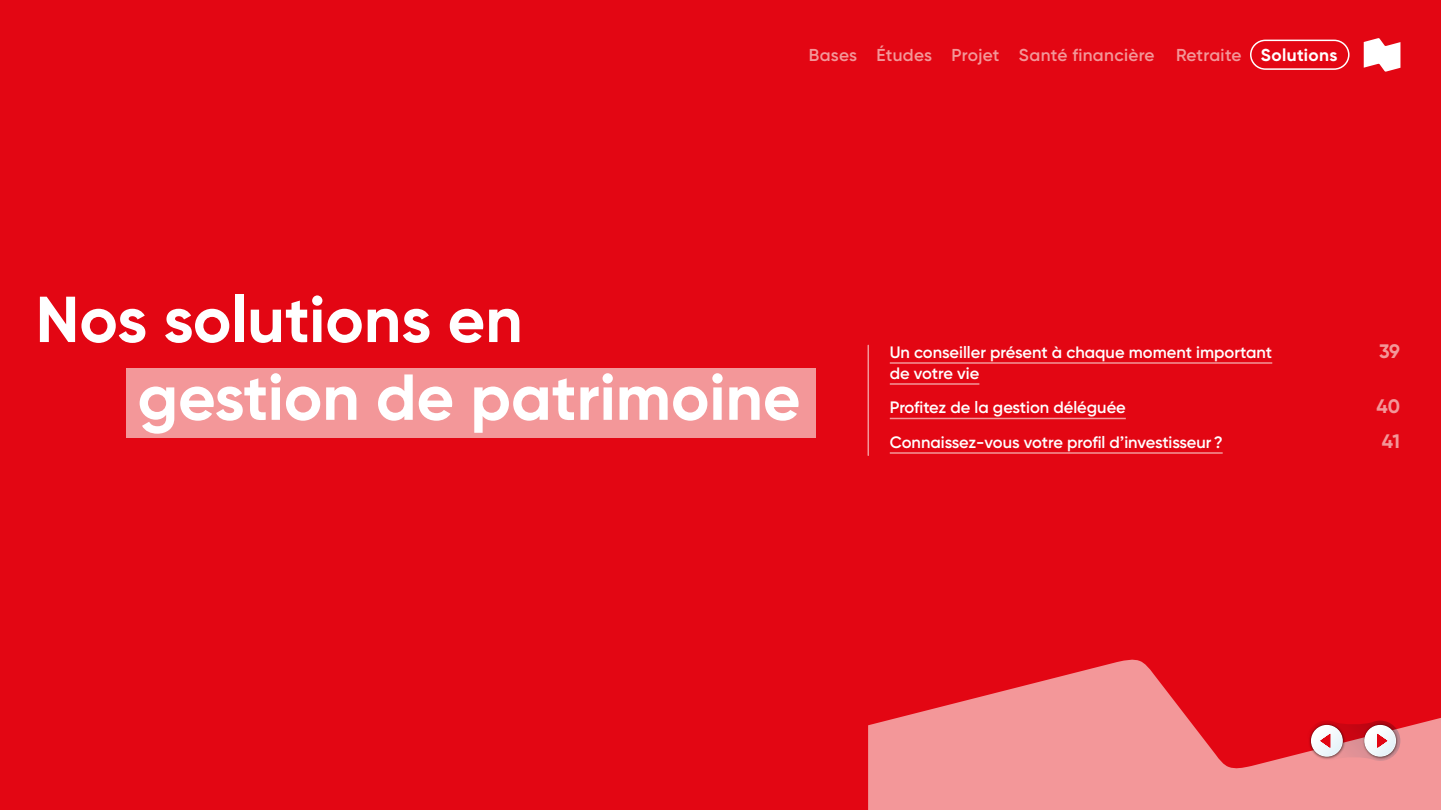
<style>
.page{position:relative;width:1441px;height:810px;background:#fff}
.page>*{position:absolute;margin:0;border:0;box-sizing:border-box;transform-origin:0 0}
.t1{font:700 64.8px/77.8px "Gilroy BN";color:#fff}
.t2{font:700 19.5px "Gilroy BN";color:#f39799}
.t3{font:600 17.25px "Gilroy BN";letter-spacing:.02em;color:#f39799}
.t4{font:600 16.5px "Gilroy BN";color:#fff}
.s1{font-weight:700;color:#fff}
</style>
<div class="page">
<div style="left:0;top:0;width:1440px;height:810px;background:#e30613"></div>
<svg style="left:868px;top:659px;width:572px;height:151px;fill:#f39799"></svg>
<hr style="left:889px;top:362px;width:383px;height:2px;background:#f39799">
<hr style="left:889px;top:383px;width:90px;height:2px;background:#f39799">
<hr style="left:889px;top:418px;width:236px;height:1px;background:#f39799">
<hr style="left:889px;top:452px;width:333px;height:2px;background:#f39799">
<div style="left:126px;top:368px;width:689px;height:70px;background:#f39799"></div>
<hr style="left:867px;top:345px;width:1px;height:110px;background:#f39799">
<div style="left:1249px;top:40px;width:100px;height:30px;border:2px solid #fff;border-radius:15px"></div>
<svg style="left:1363px;top:38px;width:37px;height:34px"></svg>
<svg style="left:1306px;top:721px;width:94px;height:40px;background:#de898f"></svg>
<p class="t3" style="left:808px;top:44px;width:530px">Bases Études Projet Santé financière Retraite <span class="s1">Solutions</span></p>
<p class="t1" style="left:137px;top:280px;width:664px;text-indent:-102px">Nos solutions en<br>gestion de patrimoine</p>
<p class="t4" style="left:889px;top:342px;width:384px">Un conseiller présent à chaque moment important</p>
<p class="t2" style="left:1378px;top:339px;width:23px">39</p>
<p class="t4" style="left:889px;top:363px;width:91px">de votre vie</p>
<p class="t4" style="left:889px;top:397px;width:237px">Profitez de la gestion déléguée</p>
<p class="t2" style="left:1376px;top:394px;width:25px">40</p>
<p class="t4" style="left:889px;top:432px;width:334px">Connaissez-vous votre profil d’investisseur?</p>
<p class="t2" style="left:1381px;top:429px;width:20px">41</p>
</div>
